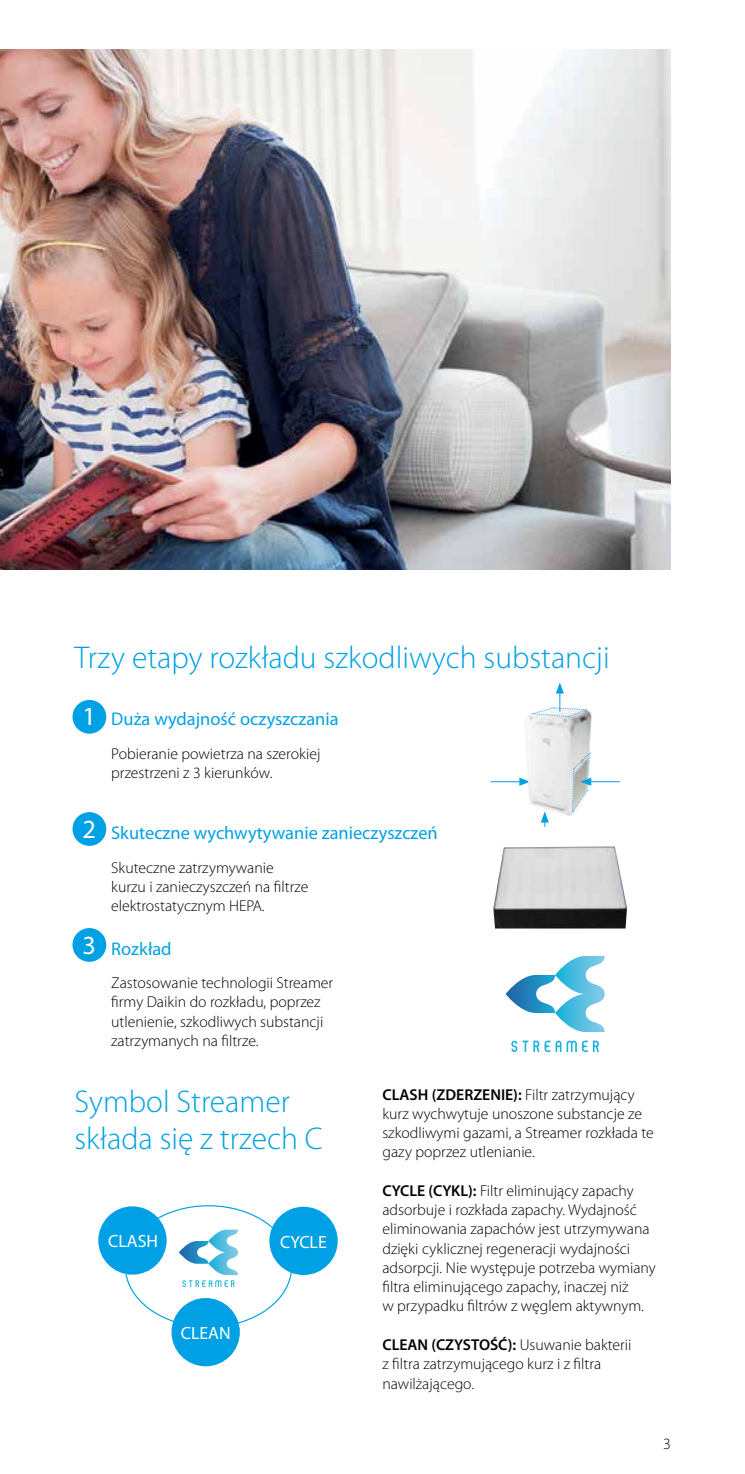
<style>
.page{position:relative;width:745px;height:1474px;background:#fff}
.page>*{position:absolute;margin:0;border:0;box-sizing:border-box;transform-origin:0 0}
.t1{font:300 31.5px/37.8px "Myriad Pro";color:#00a1e4}
.t2{font:26.25px "Myriad Pro";color:#fff}
.t3{font:18.38px "Myriad Pro";color:#00a1e4}
.t4{font:17.68px "Myriad Pro";color:#fff}
.t5{font:300 15.75px/19.2px "Myriad Pro";color:#000}
.s1{font-weight:600}
</style>
<div class="page">
<img style="left:0;top:50px;width:670px;height:519px">
<svg style="left:179px;top:1229px;width:59px;height:57px"></svg>
<div style="left:98px;top:1206px;width:68px;height:68px;background:#00a1e4;border-radius:50%"></div>
<div style="left:171px;top:1297px;width:69px;height:69px;background:#00a1e4;border-radius:50%"></div>
<div style="left:269px;top:1206px;width:68px;height:68px;background:#00a1e4;border-radius:50%"></div>
<img style="left:493px;top:846px;width:133px;height:82px">
<svg style="left:505px;top:955px;width:99px;height:77px"></svg>
<svg style="left:511px;top:1040px;width:87px;height:12px"></svg>
<hr style="left:490px;top:781px;width:31px;height:1px;background:#00a1e4">
<svg style="left:519px;top:777px;width:5px;height:8px"></svg>
<img style="left:524px;top:709px;width:67px;height:107px">
<hr style="left:588px;top:781px;width:31px;height:1px;background:#00a1e4">
<svg style="left:571px;top:752px;width:20px;height:60px"></svg>
<svg style="left:532px;top:682px;width:54px;height:35px"></svg>
<svg style="left:540px;top:811px;width:8px;height:16px"></svg>
<div style="left:72px;top:700px;width:34px;height:33px;background:#00a1e4;border-radius:50%"></div>
<div style="left:72px;top:812px;width:34px;height:33px;background:#00a1e4;border-radius:50%"></div>
<div style="left:72px;top:928px;width:34px;height:33px;background:#00a1e4;border-radius:50%"></div>
<h1 class="t1" style="left:74px;top:639px;width:536px">Trzy etapy rozkładu szkodliwych substancji</h1>
<p class="t3" style="left:111px;top:707px;width:229px">Duża wydajność oczyszczania</p>
<h2 class="t2" style="left:82px;top:700px;width:15px">1</h2>
<h2 class="t2" style="left:82px;top:812px;width:15px">2</h2>
<h2 class="t2" style="left:82px;top:928px;width:15px">3</h2>
<p class="t5" style="left:111px;top:744px;width:210px">Pobieranie powietrza na szerokiej przestrzeni z 3 kierunków.</p>
<p class="t3" style="left:111px;top:821px;width:328px">Skuteczne wychwytywanie zanieczyszczeń</p>
<p class="t5" style="left:111px;top:857px;width:198px">Skuteczne zatrzymywanie kurzu i zanieczyszczeń na filtrze elektrostatycznym HEPA.</p>
<p class="t3" style="left:111px;top:937px;width:62px">Rozkład</p>
<p class="t5" style="left:111px;top:973px;width:223px">Zastosowanie technologii Streamer firmy Daikin do rozkładu, poprzez utlenienie, szkodliwych substancji zatrzymanych na filtrze.</p>
<h1 class="t1" style="left:74px;top:1082px;width:250px">Symbol Streamer składa się z trzech C</h1>
<p class="t4" style="left:108px;top:1230px;width:51px">CLASH</p>
<p class="t4" style="left:181px;top:1322px;width:51px">CLEAN</p>
<p class="t4" style="left:280px;top:1230px;width:48px">CYCLE</p>
<p class="t5" style="left:382px;top:1085px;width:273px"><span class="s1">CLASH (ZDERZENIE):</span> Filtr zatrzymujący kurz wychwytuje unoszone substancje ze szkodliwymi gazami, a Streamer rozkłada te gazy poprzez utlenianie.</p>
<p class="t5" style="left:382px;top:1181px;width:275px"><span class="s1">CYCLE (CYKL):</span> Filtr eliminujący zapachy adsorbuje i rozkłada zapachy. Wydajność eliminowania zapachów jest utrzymywana dzięki cyklicznej regeneracji wydajności adsorpcji. Nie występuje potrzeba wymiany filtra eliminującego zapachy, inaczej niż<br>w przypadku filtrów z węglem aktywnym.</p>
<p class="t5" style="left:382px;top:1335px;width:250px"><span class="s1">CLEAN (CZYSTOŚĆ):</span> Usuwanie bakterii z filtra zatrzymującego kurz i z filtra nawilżającego.</p>
<p class="t5" style="left:663px;top:1433px;width:8px">3</p>
</div>
